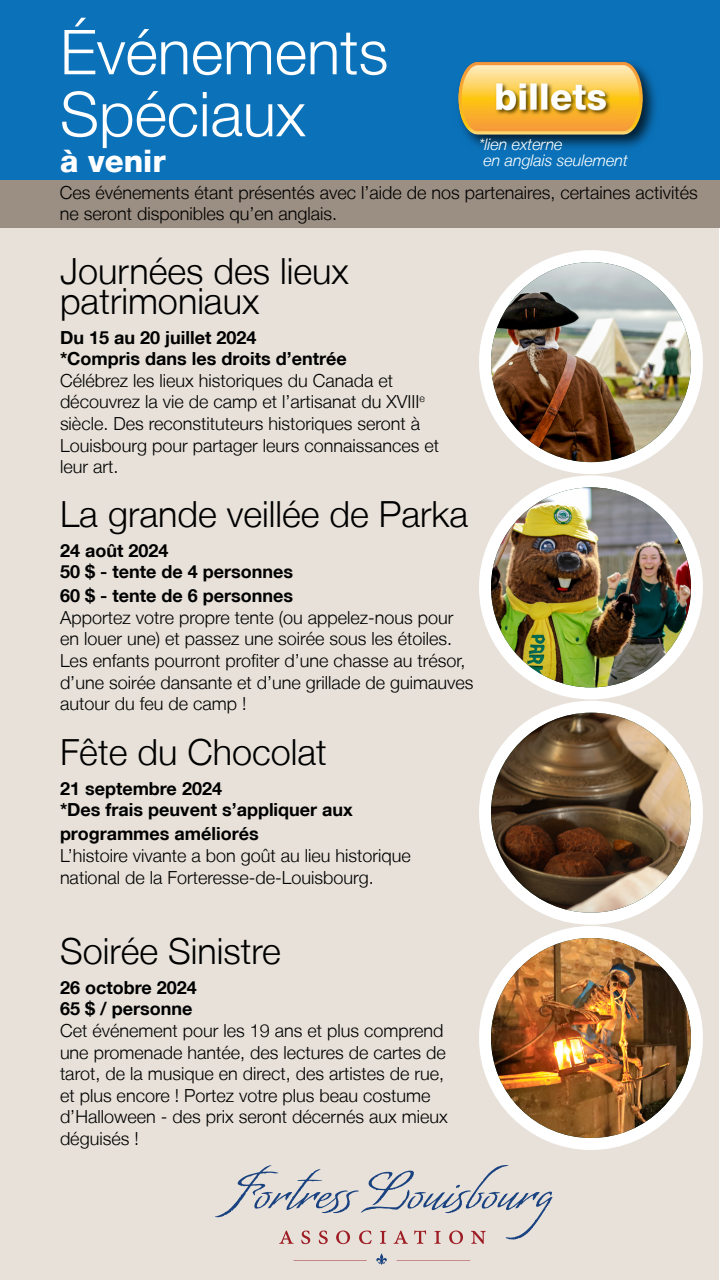
<style>
.page{position:relative;width:720px;height:1280px;background:#fff}
.page>*{position:absolute;margin:0;border:0;box-sizing:border-box;transform-origin:0 0}
.t1{font:300 62px/62px "Helvetica Neue LT";color:#fff}
.t2{font:300 36px/30px "Helvetica Neue LT";color:#000}
.t3{font:800 31px "Helvetica Neue LT";color:#fff}
.t4{font:300 18px/21.6px "Helvetica Neue LT";color:#000}
.t5{font:700 18px/21.6px "Helvetica Neue LT";color:#000}
.t6{font:italic 300 16px/16px "Helvetica Neue LT";color:#fff}
</style>
<div class="page">
<div style="left:0;top:0;width:720px;height:180px;background:#0b72ba"></div>
<div style="left:0;top:228px;width:719px;height:1052px;background:#e7e1d9"></div>
<div style="left:479px;top:250px;width:224px;height:224px;background:#fff;border-radius:50%"></div>
<img style="left:491px;top:262px;width:200px;height:200px;border-radius:100px">
<div style="left:479px;top:701px;width:224px;height:224px;background:#fff;border-radius:50%"></div>
<img style="left:491px;top:713px;width:200px;height:200px;border-radius:100px">
<div style="left:479px;top:475px;width:224px;height:224px;background:#fff;border-radius:50%"></div>
<img style="left:491px;top:487px;width:200px;height:200px;border-radius:100px">
<div style="left:0;top:180px;width:720px;height:48px;background:#9b8f83"></div>
<div style="left:479px;top:926px;width:224px;height:224px;background:#fff;border-radius:50%"></div>
<img style="left:491px;top:938px;width:200px;height:200px;border-radius:100px">
<img style="left:458px;top:61px;width:198px;height:87px">
<svg style="left:376px;top:1253px;width:11px;height:12px"></svg>
<svg style="left:293px;top:1260px;width:74px;height:1px"></svg>
<svg style="left:396px;top:1260px;width:74px;height:1px"></svg>
<svg style="left:215px;top:1165px;width:338px;height:79px"></svg>
<h1 class="t1" style="left:60px;top:20px;width:330px">Événements<br>Spéciaux</h1>
<h3 class="t3" style="left:60px;top:143px;width:107px">à venir</h3>
<p class="t6" style="left:479px;top:136px;width:150px">*lien externe<br>en anglais seulement</p>
<p class="t4" style="left:60px;top:181px;width:640px">Ces événements étant présentés avec l’aide de nos partenaires, certaines activités ne seront disponibles qu’en anglais.</p>
<h2 class="t2" style="left:60px;top:255px;width:290px">Journées des lieux patrimoniaux</h2>
<p class="t5" style="left:60px;top:326px;width:288px">Du 15 au 20 juillet 2024<br>*Compris dans les droits d’entrée</p>
<p class="t4" style="left:60px;top:369px;width:381px">Célébrez les lieux historiques du Canada et découvrez la vie de camp et l’artisanat du XVIII<sup>e </sup>siècle. Des reconstituteurs historiques seront à Louisbourg pour partager leurs connaissances et leur art.</p>
<h2 class="t2" style="left:60px;top:498px;width:410px">La grande veillée de Parka</h2>
<p class="t5" style="left:60px;top:539px;width:235px">24 août 2024<br>50 $ - tente de 4 personnes</p>
<p class="t5" style="left:60px;top:585px;width:235px">60 $ - tente de 6 personnes</p>
<p class="t4" style="left:60px;top:606px;width:415px">Apportez votre propre tente (ou appelez-nous pour en louer une) et passez une soirée sous les étoiles.<br>Les enfants pourront profiter d’une chasse au trésor, d’une soirée dansante et d’une grillade de guimauves autour du feu de camp !</p>
<h2 class="t2" style="left:60px;top:736px;width:268px">Fête du Chocolat</h2>
<p class="t5" style="left:60px;top:777px;width:294px">21 septembre 2024<br>*Des frais peuvent s’appliquer aux</p>
<p class="t5" style="left:60px;top:823px;width:200px">programmes améliorés</p>
<p class="t4" style="left:60px;top:844px;width:352px">L’histoire vivante a bon goût au lieu historique national de la Forteresse-de-Louisbourg.</p>
<h2 class="t2" style="left:60px;top:935px;width:222px">Soirée Sinistre</h2>
<p class="t5" style="left:60px;top:976px;width:138px">26 octobre 2024<br>65 $ / personne</p>
<p class="t4" style="left:60px;top:1019px;width:389px">Cet événement pour les 19 ans et plus comprend une promenade hantée, des lectures de cartes de tarot, de la musique en direct, des artistes de rue, et plus encore ! Portez votre plus beau costume d’Halloween - des prix seront décernés aux mieux déguisés !</p>
</div>
